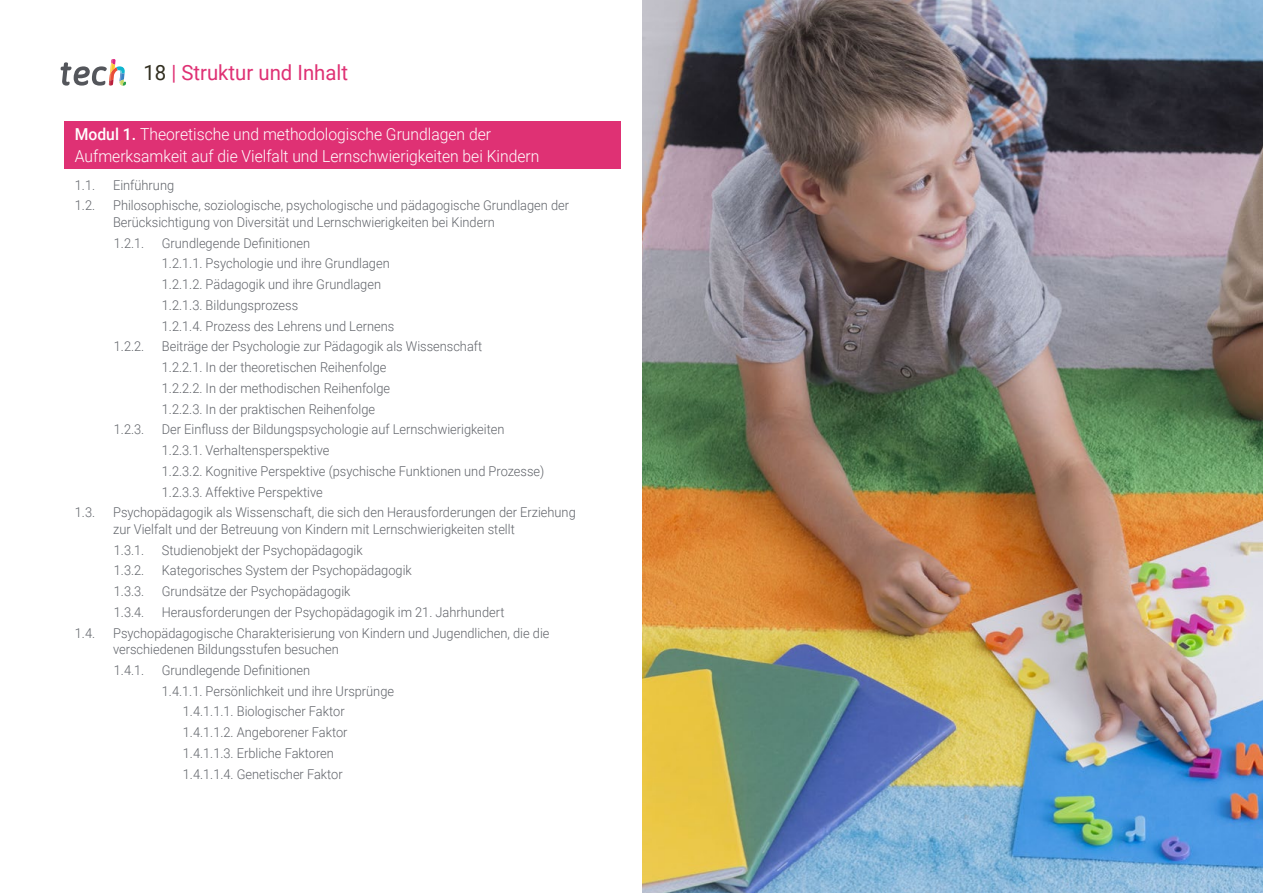
<style>
.page{position:relative;width:1263px;height:893px;background:#fff}
.page>*{position:absolute;margin:0;border:0;box-sizing:border-box;transform-origin:0 0}
.t1{font:21px "Roboto";color:#df3174}
.t2{font:300 16.5px/22.5px "Roboto";color:#fff;scale:.95 1}
.t3{font:300 13.5px/20.7px "Roboto";color:#61646a;scale:.95 1}
.s1{color:#312e20}
.s2{font-weight:500}
</style>
<div class="page">
<img style="left:642px;top:0;width:621px;height:893px">
<div style="left:64px;top:121px;width:557px;height:48px;background:#df3174"></div>
<svg style="left:61px;top:59px;width:65px;height:27px"></svg>
<h1 class="t1" style="left:144px;top:57px;width:206px"><span class="s1">18</span> | Struktur und Inhalt</h1>
<p class="t2" style="left:75px;top:122px;width:490px"><span class="s2">Modul 1.</span> Theoretische und methodologische Grundlagen der<br>Aufmerksamkeit auf die Vielfalt und Lernschwierigkeiten bei Kindern</p>
<p class="t3" style="left:75px;top:174px;width:23px">1.1.</p>
<p class="t3" style="left:113px;top:174px;width:66px">Einführung</p>
<p class="t3" style="left:75px;top:195px;width:23px">1.2.</p>
<p class="t3" style="left:113px;top:197px;width:482px;line-height:16.5px">Philosophische, soziologische, psychologische und pädagogische Grundlagen der<br>Berücksichtigung von Diversität und Lernschwierigkeiten bei Kindern</p>
<p class="t3" style="left:114px;top:232px;width:34px">1.2.1.</p>
<p class="t3" style="left:162px;top:232px;width:246px">Grundlegende Definitionen<br>1.2.1.1. Psychologie und ihre Grundlagen 1.2.1.2. Pädagogik und ihre Grundlagen 1.2.1.3. Bildungsprozess<br>1.2.1.4. Prozess des Lehrens und Lernens</p>
<p class="t3" style="left:114px;top:336px;width:34px">1.2.2.</p>
<p class="t3" style="left:162px;top:336px;width:339px">Beiträge der Psychologie zur Pädagogik als Wissenschaft 1.2.2.1. In der theoretischen Reihenfolge<br>1.2.2.2. In der methodischen Reihenfolge<br>1.2.2.3. In der praktischen Reihenfolge</p>
<p class="t3" style="left:114px;top:419px;width:34px">1.2.3.</p>
<p class="t3" style="left:162px;top:419px;width:404px">Der Einfluss der Bildungspsychologie auf Lernschwierigkeiten 1.2.3.1. Verhaltensperspektive<br>1.2.3.2. Kognitive Perspektive (psychische Funktionen und Prozesse)<br>1.2.3.3. Affektive Perspektive</p>
<p class="t3" style="left:75px;top:502px;width:23px">1.3.</p>
<p class="t3" style="left:113px;top:504px;width:488px;line-height:16.5px">Psychopädagogik als Wissenschaft, die sich den Herausforderungen der Erziehung zur Vielfalt und der Betreuung von Kindern mit Lernschwierigkeiten stellt</p>
<p class="t3" style="left:114px;top:539px;width:34px">1.3.1.</p>
<p class="t3" style="left:162px;top:539px;width:213px">Studienobjekt der Psychopädagogik</p>
<p class="t3" style="left:114px;top:560px;width:34px">1.3.2.</p>
<p class="t3" style="left:162px;top:560px;width:265px">Kategorisches System der Psychopädagogik</p>
<p class="t3" style="left:114px;top:580px;width:34px">1.3.3.</p>
<p class="t3" style="left:162px;top:580px;width:200px">Grundsätze der Psychopädagogik</p>
<p class="t3" style="left:114px;top:601px;width:34px">1.3.4.</p>
<p class="t3" style="left:162px;top:601px;width:362px">Herausforderungen der Psychopädagogik im 21. Jahrhundert</p>
<p class="t3" style="left:75px;top:622px;width:23px">1.4.</p>
<p class="t3" style="left:113px;top:624px;width:461px;line-height:16.5px">Psychopädagogische Charakterisierung von Kindern und Jugendlichen, die die verschiedenen Bildungsstufen besuchen</p>
<p class="t3" style="left:114px;top:659px;width:34px">1.4.1.</p>
<p class="t3" style="left:162px;top:659px;width:157px">Grundlegende Definitionen</p>
<p class="t3" style="left:162px;top:680px;width:246px">1.4.1.1. Persönlichkeit und ihre Ursprünge</p>
<p class="t3" style="left:183px;top:701px;width:172px">1.4.1.1.1. Biologischer Faktor</p>
<p class="t3" style="left:183px;top:721px;width:175px">1.4.1.1.2. Angeborener Faktor</p>
<p class="t3" style="left:183px;top:742px;width:160px">1.4.1.1.3. Erbliche Faktoren</p>
<p class="t3" style="left:183px;top:763px;width:170px">1.4.1.1.4. Genetischer Faktor</p>
</div>
